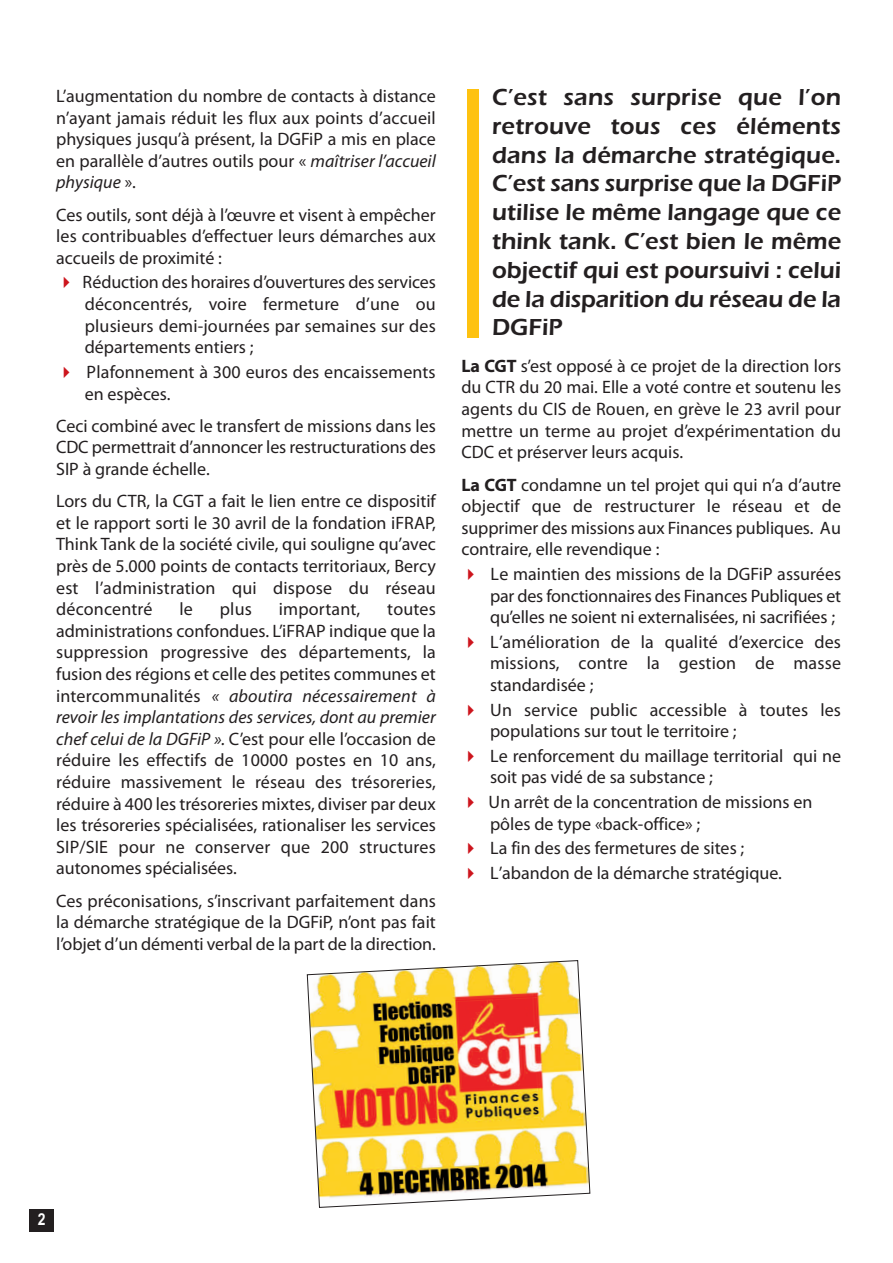
<style>
.page{position:relative;width:893px;height:1263px;background:#fff}
.page>*{position:absolute;margin:0;border:0;box-sizing:border-box;transform-origin:0 0}
.t1{font:600 24px/28.8px "Eras ITC";letter-spacing:-.005em;color:#231f20;text-align:justify}
.t2{font:18px/21.6px "Myriad Pro";color:#231f20;text-align:justify}
.t3{font:700 16.5px "Arial";color:#fff;scale:.85 1}
.s1{font-style:italic}
.s2{font-weight:700}
</style>
<div class="page">
<div style="left:30px;top:1209px;width:24px;height:23px;background:#231f20"></div>
<img style="left:306px;top:960px;width:285px;height:248px">
<div style="left:468px;top:90px;width:11px;height:248px;background:#fec210"></div>
<p class="t2" style="left:56px;top:87px;width:381px">L’augmentation du nombre de contacts à distance n’ayant jamais réduit les flux aux points d’accueil physiques jusqu’à présent, la DGFiP a mis en place en parallèle d’autres outils pour « <span class="s1">maîtriser l’accueil physique</span> ».</p>
<p class="t2" style="left:56px;top:205px;width:381px">Ces outils, sont déjà à l’œuvre et visent à empêcher les contribuables d’effectuer leurs démarches aux accueils de proximité :</p>
<p class="t2" style="left:83px;top:273px;width:355px">Réduction des horaires d’ouvertures des services déconcentrés, voire fermeture d’une ou plusieurs demi-journées par semaines sur des départements entiers ;</p>
<p class="t2" style="left:85px;top:362px;width:352px">Plafonnement à 300 euros des encaissements en espèces.</p>
<p class="t2" style="left:56px;top:416px;width:381px">Ceci combiné avec le transfert de missions dans les CDC permettrait d’annoncer les restructurations des SIP à grande échelle.</p>
<p class="t2" style="left:56px;top:492px;width:381px">Lors du CTR, la CGT a fait le lien entre ce dispositif et le rapport sorti le 30 avril de la fondation iFRAP, Think Tank de la société civile, qui souligne qu’avec près de 5.000 points de contacts territoriaux, Bercy est l’administration qui dispose du réseau déconcentré</p>
<p class="t2" style="left:179px;top:600px;width:15px">le</p>
<p class="t2" style="left:220px;top:600px;width:34px">plus</p>
<p class="t2" style="left:279px;top:600px;width:83px">important,</p>
<p class="t2" style="left:56px;top:600px;width:381px;text-indent:331px">toutes administrations confondues. L’iFRAP indique que la suppression progressive des départements, la fusion des régions et celle des petites communes et intercommunalités <span class="s1">« aboutira nécessairement à revoir les implantations des services, dont au premier chef celui de la DGFiP ».</span> C’est pour elle l’occasion de réduire les effectifs de 10000 postes en 10 ans, réduire massivement le réseau des trésoreries, réduire à 400 les trésoreries mixtes, diviser par deux les trésoreries spécialisées, rationaliser les services SIP/SIE pour ne conserver que 200 structures autonomes spécialisées.</p>
<p class="t2" style="left:56px;top:891px;width:381px">Ces préconisations, s’inscrivant parfaitement dans la démarche stratégique de la DGFiP, n’ont pas fait l’objet d’un démenti verbal de la part de la direction.</p>
<p class="t1" style="left:492px;top:82px;width:351px">C’est sans surprise que l’on retrouve tous ces éléments dans la démarche stratégique.<br>C’est sans surprise que la DGFiP utilise le même langage que ce think tank. C’est bien le même objectif qui est poursuivi : celui de la disparition du réseau de la DGFiP</p>
<p class="t2" style="left:461px;top:356px;width:381px"><span class="s2">La CGT</span> s’est opposé à ce projet de la direction lors du CTR du 20 mai. Elle a voté contre et soutenu les agents du CIS de Rouen, en grève le 23 avril pour mettre un terme au projet d’expérimentation du CDC et préserver leurs acquis.</p>
<p class="t2" style="left:461px;top:475px;width:381px"><span class="s2">La CGT</span> condamne un tel projet qui qui n’a d’autre objectif que de restructurer le réseau et de supprimer des missions aux Finances publiques. Au contraire, elle revendique :</p>
<p class="t2" style="left:490px;top:564px;width:353px">Le maintien des missions de la DGFiP assurées par des fonctionnaires des Finances Publiques et qu’elles ne soient ni externalisées, ni sacrifiées ;</p>
<p class="t2" style="left:490px;top:632px;width:353px">L’amélioration de la qualité d’exercice des missions, contre la gestion de masse standardisée ;</p>
<p class="t2" style="left:490px;top:700px;width:353px">Un service public accessible à toutes les populations sur tout le territoire ;</p>
<p class="t2" style="left:490px;top:746px;width:353px">Le renforcement du maillage territorial qui ne soit pas vidé de sa substance ;</p>
<p class="t2" style="left:488px;top:793px;width:326px">Un arrêt de la concentration de missions en pôles de type «back-office» ;</p>
<p class="t2" style="left:490px;top:837px;width:293px;line-height:24.6px">La fin des des fermetures de sites ;<br>L’abandon de la démarche stratégique.</p>
<p class="t3" style="left:38px;top:1209px;width:11px">2</p>
</div>
